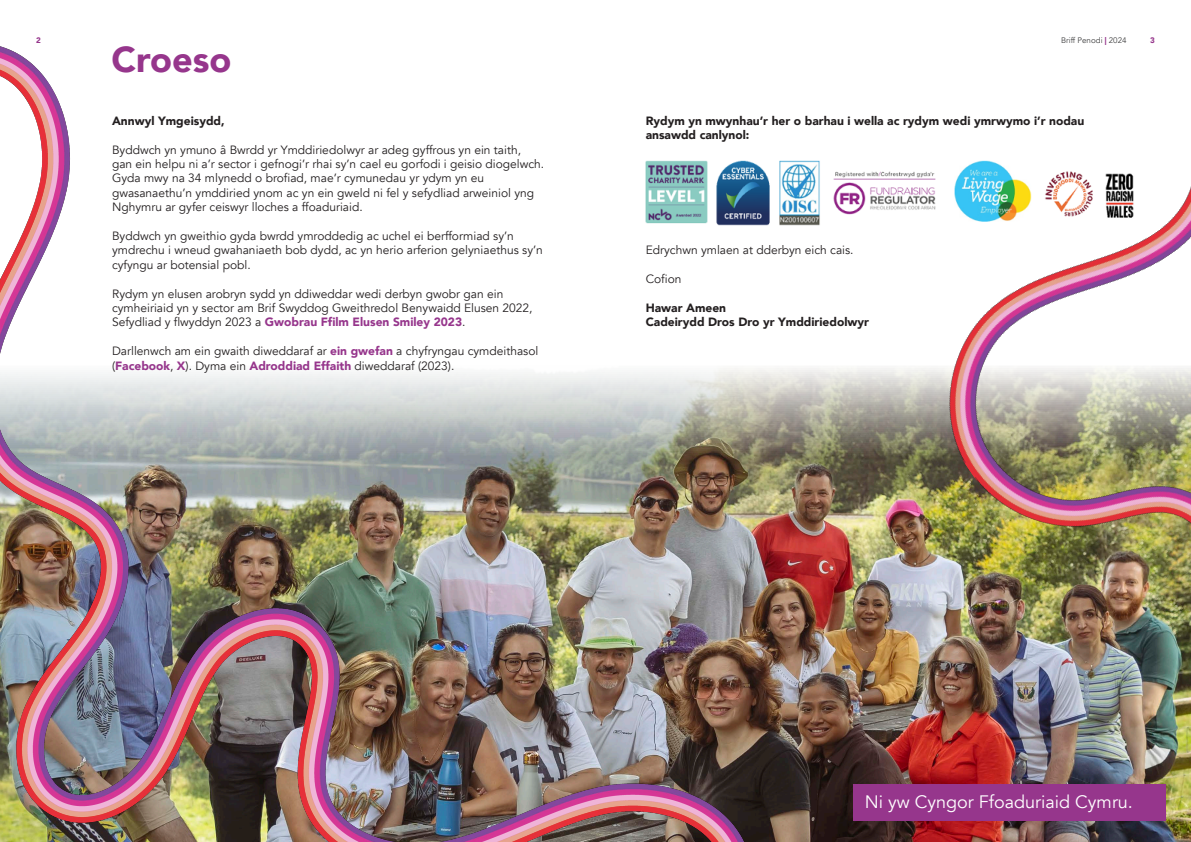
<style>
.page{position:relative;width:1191px;height:842px;background:#fff}
.page>*{position:absolute;margin:0;border:0;box-sizing:border-box;transform-origin:0 0}
.t1{font:900 36px "Avenir";color:#96368c}
.t2{font:18px "Avenir";color:#fff}
.t3{font:12px/14.4px "Avenir";color:#231f20}
.t4{font:900 12px/14.4px "Avenir";color:#231f20}
.t5{font:8px "Avenir";color:#3e3e3f}
.t6{font:900 8px "Avenir";color:#96368c}
.s1{font-weight:900;color:#96368c}
</style>
<div class="page">
<img style="left:748px;top:368px;width:443px;height:474px">
<img style="left:0;top:47px;width:748px;height:795px">
<img style="left:893px;top:186px;width:298px;height:458px">
<div style="left:853px;top:784px;width:313px;height:36px;background:#96368c"></div>
<img style="left:639px;top:154px;width:501px;height:75px">
<p class="t6" style="left:36px;top:33px;width:6px">2</p>
<p class="t5" style="left:1061px;top:35px;width:67px">Briff Penodi <span class="s1">|</span> 2024</p>
<p class="t6" style="left:1150px;top:33px;width:6px">3</p>
<h1 class="t1" style="left:111px;top:29px;width:121px">Croeso</h1>
<p class="t4" style="left:112px;top:113px;width:114px">Annwyl Ymgeisydd,</p>
<p class="t3" style="left:112px;top:142px;width:434px">Byddwch yn ymuno â Bwrdd yr Ymddiriedolwyr ar adeg gyffrous yn ein taith, gan ein helpu ni a’r sector i gefnogi’r rhai sy’n cael eu gorfodi i geisio diogelwch.<br>Gyda mwy na 34 mlynedd o brofiad, mae’r cymunedau yr ydym yn eu gwasanaethu’n ymddiried ynom ac yn ein gweld ni fel y sefydliad arweiniol yng Nghymru ar gyfer ceiswyr lloches a ffoaduriaid.</p>
<p class="t3" style="left:112px;top:229px;width:432px">Byddwch yn gweithio gyda bwrdd ymroddedig ac uchel ei berfformiad sy’n ymdrechu i wneud gwahaniaeth bob dydd, ac yn herio arferion gelyniaethus sy’n cyfyngu ar botensial pobl.</p>
<p class="t3" style="left:112px;top:286px;width:422px">Rydym yn elusen arobryn sydd yn ddiweddar wedi derbyn gwobr gan ein cymheiriaid yn y sector am Brif Swyddog Gweithredol Benywaidd Elusen 2022,<br>Sefydliad y flwyddyn 2023 a <span class="s1">Gwobrau Ffilm Elusen Smiley 2023</span>.</p>
<p class="t3" style="left:112px;top:344px;width:428px">Darllenwch am ein gwaith diweddaraf ar <span class="s1">ein gwefan</span> a chyfryngau cymdeithasol (<span class="s1">Facebook</span>, <span class="s1">X</span>). Dyma ein <span class="s1">Adroddiad Effaith</span> diweddaraf (2023).</p>
<p class="t4" style="left:645px;top:113px;width:440px">Rydym yn mwynhau’r her o barhau i wella ac rydym wedi ymrwymo i’r nodau ansawdd canlynol:</p>
<p class="t3" style="left:645px;top:243px;width:209px">Edrychwn ymlaen at dderbyn eich cais.</p>
<p class="t3" style="left:645px;top:272px;width:37px">Cofion</p>
<p class="t4" style="left:645px;top:300px;width:225px">Hawar Ameen<br>Cadeirydd Dros Dro yr Ymddiriedolwyr</p>
<h2 class="t2" style="left:865px;top:791px;width:270px">Ni yw Cyngor Ffoaduriaid Cymru.</h2>
</div>
